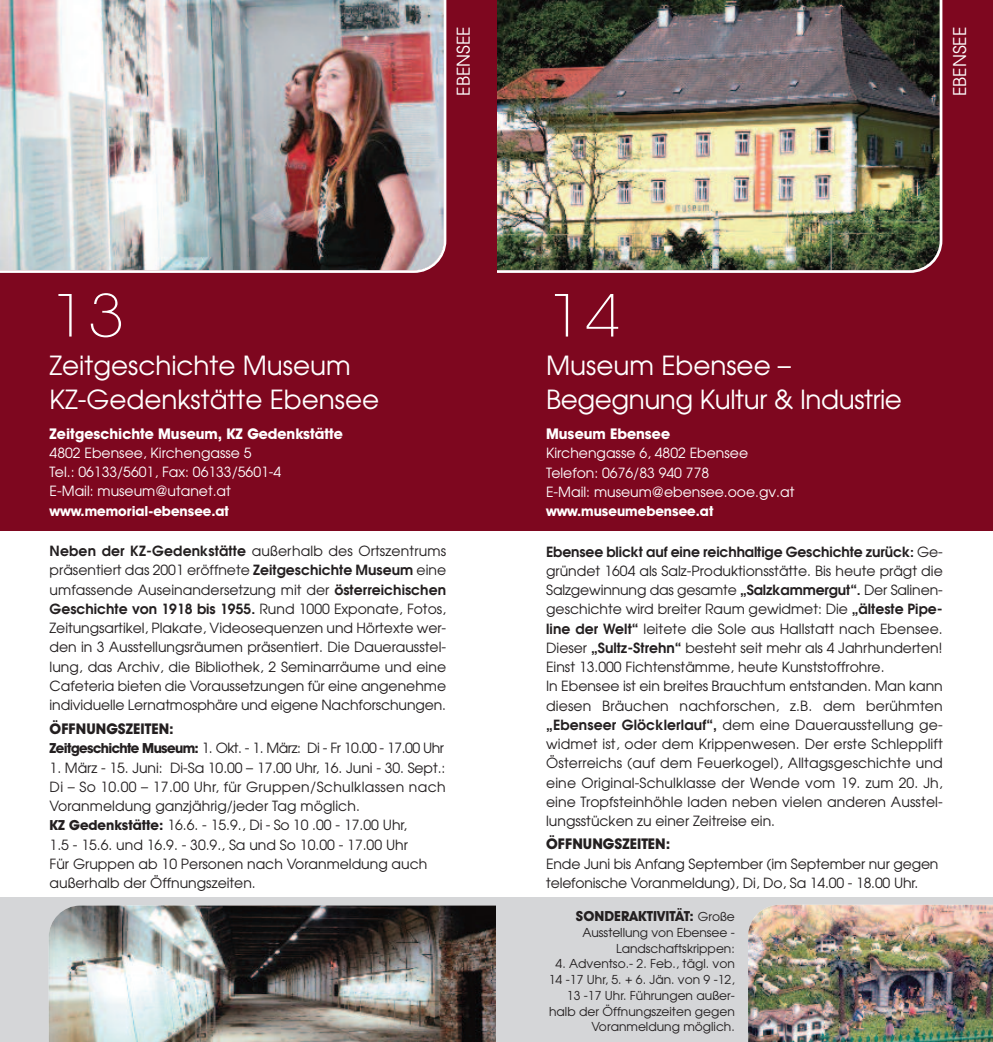
<style>
.page{position:relative;width:993px;height:1042px;background:#fff}
.page>*{position:absolute;margin:0;border:0;box-sizing:border-box;transform-origin:0 0}
.t1{font:200 59.85px "Avant Garde IT Cby BT";color:#fff;scale:1.11 1}
.t2{font:26.25px/33.2px "Avant Garde";color:#fff}
.t3{font:17.5px "Avant Garde";color:#fff}
.t4{font:700 14.88px "Avant Garde IT Cby BT";color:#fff}
.t5{font:700 14.88px "Avant Garde IT Cby BT";color:#231f20}
.t6{font:14px/19.2px "Avant Garde";color:#231f20}
.t7{font:14px/19.2px "Avant Garde";color:#fff}
.t8{font:14px "Avant Garde";letter-spacing:-.035em;color:#231f20}
.t9{font:700 14px "Avant Garde IT Cby BT";color:#fff}
.t10{font:700 14px "Avant Garde IT Cby BT";color:#231f20}
.t11{font:12.25px/15.8px "Avant Garde";color:#231f20;text-align:right}
.s1{font-weight:600}
.s2{font-family:"Avant Garde IT Cby BT";font-weight:700}
.s3{font-family:"Avant Garde";font-weight:400;font-size:12.25px}
</style>
<div class="page">
<div style="left:0;top:897px;width:992px;height:145px;background:#d5d6d8"></div>
<div style="left:0;top:0;width:992px;height:531px;background:#7e071f"></div>
<img style="left:0;top:0;width:446px;height:273px">
<img style="left:49px;top:905px;width:447px;height:137px">
<img style="left:497px;top:0;width:445px;height:273px">
<img style="left:748px;top:905px;width:244px;height:137px">
<p class="t3" style="left:453px;top:96px;width:71px;rotate:-90deg">EBENSEE</p>
<p class="t3" style="left:949px;top:96px;width:71px;rotate:-90deg">EBENSEE</p>
<h1 class="t1" style="left:50px;top:294px;width:69px">13</h1>
<h1 class="t1" style="left:546px;top:294px;width:69px">14</h1>
<h2 class="t2" style="left:50px;top:350px;width:331px">Zeitgeschichte Museum<br>KZ-Gedenkstätte Ebensee</h2>
<p class="t4" style="left:50px;top:428px;width:294px">Zeitgeschichte Museum, KZ Gedenkstätte</p>
<p class="t7" style="left:50px;top:443px;width:233px">4802 Ebensee, Kirchengasse 5<br>Tel.: 06133/5601, Fax: 06133/5601-4<br>E-Mail: museum@utanet.at</p>
<p class="t9" style="left:50px;top:506px;width:181px">www.memorial-ebensee.at</p>
<p class="t6" style="left:50px;top:542px;width:398px;text-align:justify"><span class="s1">Neben der KZ-Gedenkstätte</span> außerhalb des Ortszentrums präsentiert das 2001 eröffnete <span class="s1">Zeitgeschichte Museum</span> eine umfassende Auseinandersetzung mit der <span class="s1">österreichischen Geschichte von 1918 bis 1955.</span> Rund 1000 Exponate, Fotos, Zeitungsartikel, Plakate, Videosequenzen und Hörtexte wer&shy;den in 3 Ausstellungsräumen präsentiert. Die Dauerausstel&shy;lung, das Archiv, die Bibliothek, 2 Seminarräume und eine Cafeteria bieten die Voraussetzungen für eine angenehme individuelle Lernatmosphäre und eigene Nachforschungen.</p>
<p class="t5" style="left:50px;top:723px;width:126px">ÖFFNUNGSZEITEN:</p>
<p class="t8" style="left:50px;top:740px;width:395px"><span class="s2">Zeitgeschichte Museum:</span> 1. Okt. - 1. März: Di - Fr 10.00 - 17.00 Uhr</p>
<p class="t6" style="left:50px;top:758px;width:397px">1. März - 15. Juni: Di-Sa 10.00 – 17.00 Uhr, 16. Juni - 30. Sept.:<br>Di – So 10.00 – 17.00 Uhr, für Gruppen/Schulklassen nach Voranmeldung ganzjährig/jeder Tag möglich.<br><span class="s2">KZ Gedenkstätte:</span> 16.6. - 15.9., Di - So 10 .00 - 17.00 Uhr,<br>1.5 - 15.6. und 16.9. - 30.9., Sa und So 10.00 - 17.00 Uhr<br>Für Gruppen ab 10 Personen nach Voranmeldung auch außerhalb der Öffnungszeiten.</p>
<h2 class="t2" style="left:546px;top:350px;width:357px">Museum Ebensee –<br>Begegnung Kultur &amp; Industrie</h2>
<p class="t4" style="left:546px;top:428px;width:125px">Museum Ebensee</p>
<p class="t7" style="left:546px;top:444px;width:250px">Kirchengasse 6, 4802 Ebensee<br>Telefon: 0676/83 940 778<br>E-Mail: museum@ebensee.ooe.gv.at</p>
<p class="t9" style="left:546px;top:506px;width:169px">www.museumebensee.at</p>
<p class="t6" style="left:546px;top:542px;width:398px"><span class="s1">Ebensee blickt auf eine reichhaltige Geschichte zurück:</span> Ge&shy;gründet 1604 als Salz-Produktionsstätte. Bis heute prägt die Salzgewinnung das gesamte <span class="s1">„Salzkammergut“.</span> Der Salinen&shy;geschichte wird breiter Raum gewidmet: Die <span class="s1">„älteste Pipe&shy;line der Welt“</span> leitete die Sole aus Hallstatt nach Ebensee.<br>Dieser <span class="s1">„Sultz-Strehn“</span> besteht seit mehr als 4 Jahrhunderten!<br>Einst 13.000 Fichtenstämme, heute Kunststoffrohre.<br>In Ebensee ist ein breites Brauchtum entstanden. Man kann diesen Bräuchen nachforschen, z.B. dem berühmten <span class="s1">„Ebenseer Glöcklerlauf“,</span> dem eine Dauerausstellung ge&shy;widmet ist, oder dem Krippenwesen. Der erste Schlepplift Österreichs (auf dem Feuerkogel), Alltagsgeschichte und eine Original-Schulklasse der Wende vom 19. zum 20. Jh, eine Tropfsteinhöhle laden neben vielen anderen Ausstel&shy;lungsstücken zu einer Zeitreise ein.</p>
<p class="t5" style="left:546px;top:839px;width:126px">ÖFFNUNGSZEITEN:</p>
<p class="t6" style="left:546px;top:854px;width:394px">Ende Juni bis Anfang September (im September nur gegen telefonische Voranmeldung), Di, Do, Sa 14.00 - 18.00 Uhr.</p>
<p class="t10" style="left:575px;top:911px;width:160px">SONDERAKTIVITÄT: <span class="s3">Große</span></p>
<p class="t11" style="left:582px;top:924px;width:154px">Ausstellung von Ebensee -<br>Landschaftskrippen:</p>
<p class="t11" style="left:548px;top:956px;width:187px">4. Adventso.- 2. Feb., tägl. von<br>14 -17 Uhr, 5. + 6. Jän. von 9 -12,<br>13 -17 Uhr. Führungen außer&shy;halb der Öffnungszeiten gegen<br>Voranmeldung möglich.</p>
</div>
